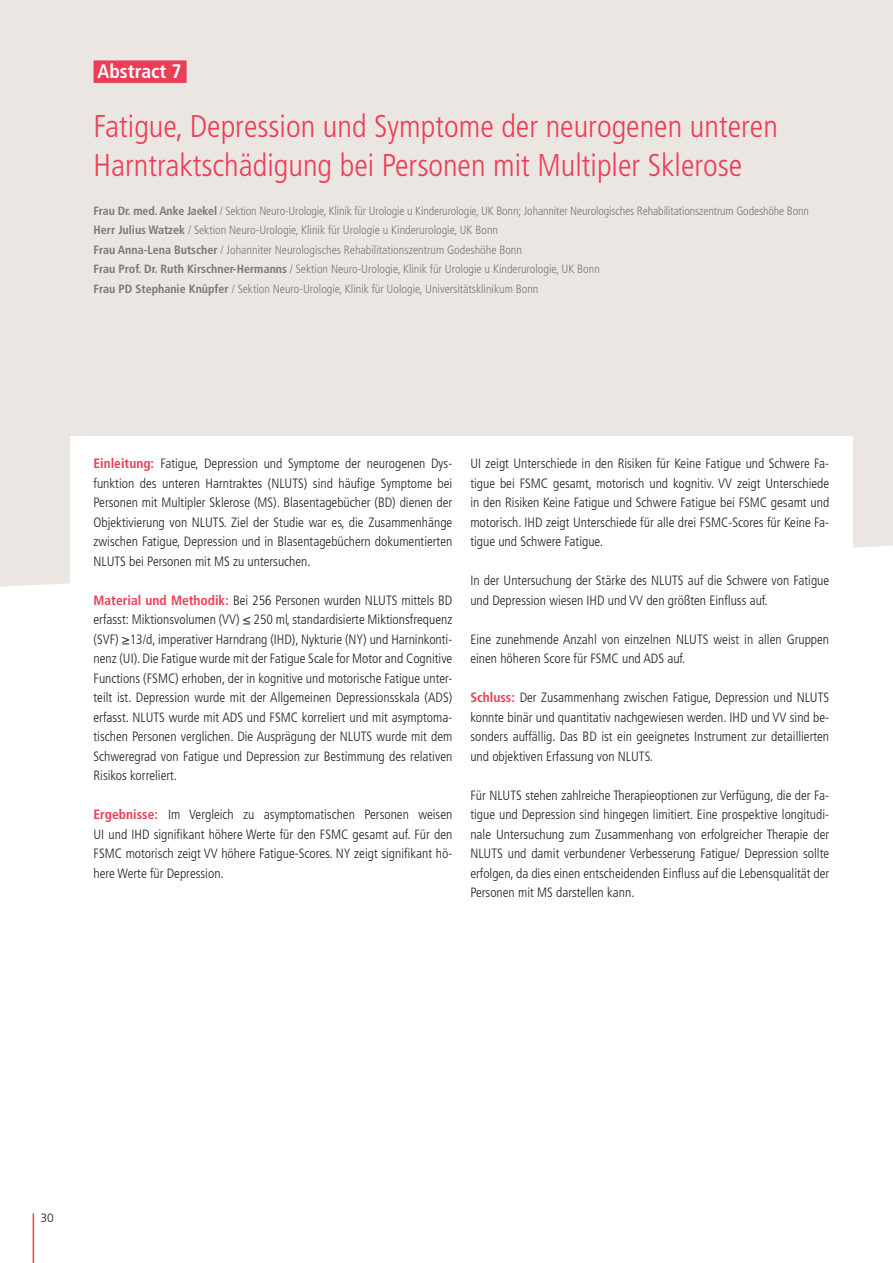
<style>
.page{position:relative;width:893px;height:1263px;background:#fff}
.page>*{position:absolute;margin:0;border:0;box-sizing:border-box;transform-origin:0 0}
.t1{font:300 condensed 31.5px/39px "Frutiger LT Pro";color:#ee3d56}
.t2{font:700 condensed 19.5px "Frutiger LT Pro";color:#fff}
.t3{font:300 condensed 13.5px/19.5px "Frutiger LT Pro";color:#231f20;text-align:justify}
.t4{font:300 condensed 12px/19.5px "Frutiger LT Pro";color:#76787b}
.t5{font:300 12px "Frutiger LT Pro";color:#231f20}
.s1{font-weight:700}
.s2{font-weight:700;color:#ee3d56}
</style>
<div class="page">
<hr style="left:33px;top:1213px;width:1px;height:50px;background:#ee3d56">
<div style="left:0;top:0;width:893px;height:587px;background:#ebe6e2"></div>
<div style="left:70px;top:436px;width:782px;height:240px;background:#fff"></div>
<div style="left:94px;top:60px;width:93px;height:23px;background:#ee3d56"></div>
<h2 class="t2" style="left:98px;top:60px;width:85px">Abstract 7</h2>
<h1 class="t1" style="left:94px;top:107px;width:686px">Fatigue, Depression und Symptome der neurogenen unteren<br>Harntraktschädigung bei Personen mit Multipler Sklerose</h1>
<p class="t4" style="left:94px;top:201px;width:717px"><span class="s1">Frau Dr. med. Anke Jaekel</span> / Sektion Neuro-Urologie, Klinik für Urologie u Kinderurologie, UK Bonn; Johanniter Neurologisches Rehabilitationszentrum Godeshöhe Bonn <span class="s1">Herr Julius Watzek</span> / Sektion Neuro-Urologie, Klinik für Urologie u Kinderurologie, UK Bonn<br><span class="s1">Frau Anna-Lena Butscher</span> / Johanniter Neurologisches Rehabilitationszentrum Godeshöhe Bonn<br><span class="s1">Frau Prof. Dr. Ruth Kirschner-Hermanns</span> / Sektion Neuro-Urologie, Klinik für Urologie u Kinderurologie, UK Bonn<br><span class="s1">Frau PD Stephanie Knüpfer</span> / Sektion Neuro-Urologie, Klinik für Uologie, Universitätsklinikum Bonn</p>
<p class="t3" style="left:94px;top:454px;width:360px"><span class="s2">Einleitung:</span> Fatigue, Depression und Symptome der neurogenen Dys&shy;funktion des unteren Harntraktes (NLUTS) sind häufige Symptome bei Personen mit Multipler Sklerose (MS). Blasentagebücher (BD) dienen der Objektivierung von NLUTS. Ziel der Studie war es, die Zusammenhänge zwischen Fatigue, Depression und in Blasentagebüchern dokumentierten NLUTS bei Personen mit MS zu untersuchen.</p>
<p class="t3" style="left:94px;top:591px;width:360px"><span class="s2">Material und Methodik:</span> Bei 256 Personen wurden NLUTS mittels BD erfasst: Miktionsvolumen (VV) ≤ 250 ml, standardisierte Miktionsfrequenz (SVF) ≥13/d, imperativer Harndrang (IHD), Nykturie (NY) und Harninkonti&shy;nenz (UI). Die Fatigue wurde mit der Fatigue Scale for Motor and Cognitive Functions (FSMC) erhoben, der in kognitive und motorische Fatigue unter&shy;teilt ist. Depression wurde mit der Allgemeinen Depressionsskala (ADS) erfasst. NLUTS wurde mit ADS und FSMC korreliert und mit asymptoma&shy;tischen Personen verglichen. Die Ausprägung der NLUTS wurde mit dem Schweregrad von Fatigue und Depression zur Bestimmung des relativen Risikos korreliert.</p>
<p class="t3" style="left:94px;top:805px;width:360px"><span class="s2">Ergebnisse:</span> Im Vergleich zu asymptomatischen Personen weisen UI und IHD signifikant höhere Werte für den FSMC gesamt auf. Für den FSMC motorisch zeigt VV höhere Fatigue-Scores. NY zeigt signifikant hö&shy;here Werte für Depression.</p>
<p class="t3" style="left:470px;top:454px;width:360px">UI zeigt Unterschiede in den Risiken für Keine Fatigue und Schwere Fa&shy;tigue bei FSMC gesamt, motorisch und kognitiv. VV zeigt Unterschiede in den Risiken Keine Fatigue und Schwere Fatigue bei FSMC gesamt und motorisch. IHD zeigt Unterschiede für alle drei FSMC-Scores für Keine Fa&shy;tigue und Schwere Fatigue.</p>
<p class="t3" style="left:470px;top:571px;width:360px">In der Untersuchung der Stärke des NLUTS auf die Schwere von Fatigue und Depression wiesen IHD und VV den größten Einfluss auf.</p>
<p class="t3" style="left:470px;top:630px;width:360px">Eine zunehmende Anzahl von einzelnen NLUTS weist in allen Gruppen einen höheren Score für FSMC und ADS auf.</p>
<p class="t3" style="left:470px;top:688px;width:360px"><span class="s2">Schluss:</span> Der Zusammenhang zwischen Fatigue, Depression und NLUTS konnte binär und quantitativ nachgewiesen werden. IHD und VV sind be&shy;sonders auffällig. Das BD ist ein geeignetes Instrument zur detaillierten und objektiven Erfassung von NLUTS.</p>
<p class="t3" style="left:470px;top:785px;width:360px">Für NLUTS stehen zahlreiche Therapieoptionen zur Verfügung, die der Fa&shy;tigue und Depression sind hingegen limitiert. Eine prospektive longitudi&shy;nale Untersuchung zum Zusammenhang von erfolgreicher Therapie der NLUTS und damit verbundener Verbesserung Fatigue/ Depression sollte erfolgen, da dies einen entscheidenden Einfluss auf die Lebensqualität der Personen mit MS darstellen kann.</p>
<p class="t5" style="left:40px;top:1211px;width:15px">30</p>
</div>
